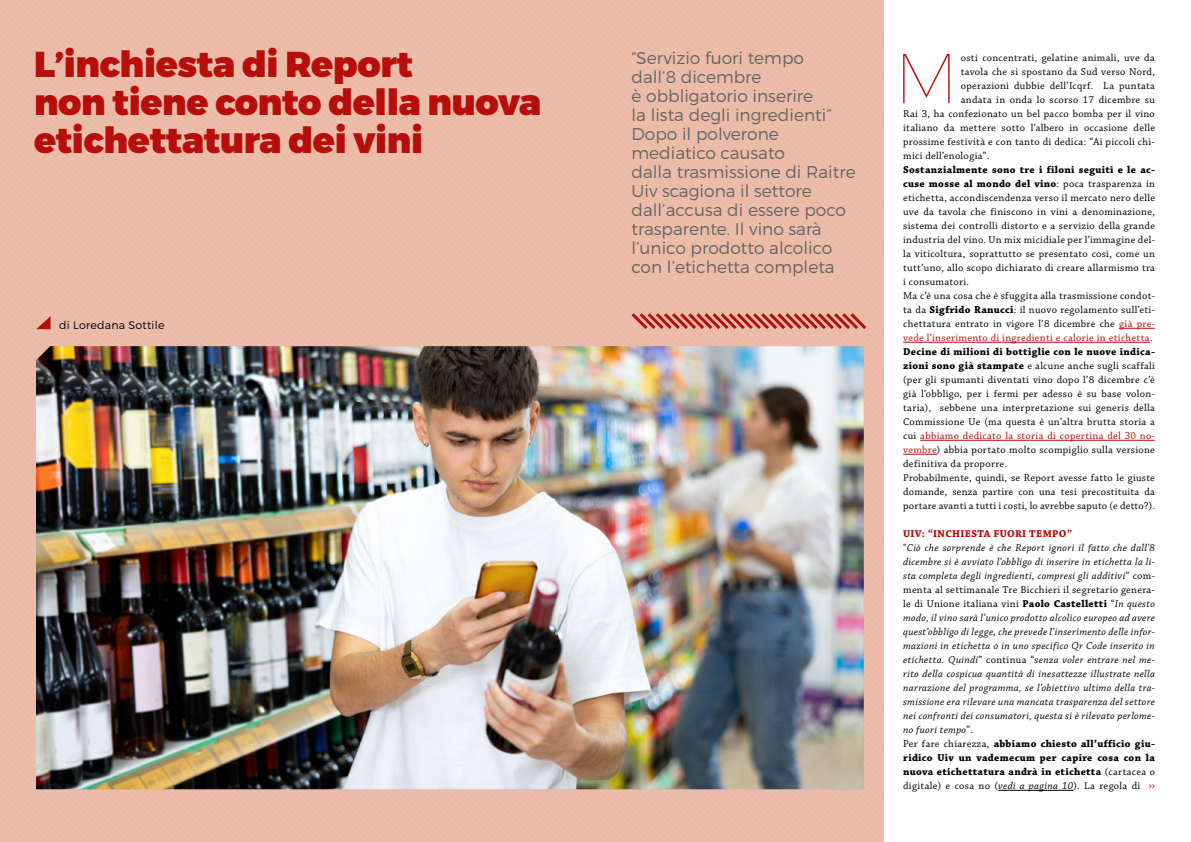
<style>
.page{position:relative;width:1191px;height:842px;background:#fff}
.page>*{position:absolute;margin:0;border:0;box-sizing:border-box;transform-origin:0 0}
.t1{font:100 70.6px "Montserrat";color:#b70e0c}
.t2{font:900 36px/38px "Montserrat";letter-spacing:-.01em;color:#b70e0c}
.t3{font:300 17px/19px "Montserrat";color:#646363}
.t4{font:12.5px "Chaparral Pro";color:#b70e0c}
.t5{font:300 11px "Montserrat";letter-spacing:.02em;color:#000}
.t6{font:10.5px/14px "Chaparral Pro";letter-spacing:.03em;color:#000}
.t7{font:italic 10.5px/14px "Chaparral Pro";letter-spacing:.03em;color:#000}
.s1{font-weight:700}
.s2{color:#b70e0c}
.s3{font-weight:700;font-style:normal;color:#b70e0c}
.s4{font-style:normal}
.s5{font-weight:700;font-style:normal}
</style>
<div class="page">
<div style="left:595px;top:0;width:288px;height:842px;background:#ebbba8"></div>
<div style="left:0;top:0;width:595px;height:842px;background:#ebbaa6"></div>
<hr style="left:1119px;top:328px;width:36px;height:1px;background:#b70e0c">
<hr style="left:903px;top:342px;width:247px;height:1px;background:#b70e0c">
<hr style="left:920px;top:440px;width:235px;height:1px;background:#b70e0c">
<hr style="left:903px;top:454px;width:34px;height:1px;background:#b70e0c">
<hr style="left:998px;top:790px;width:75px;height:1px;background:#000">
<svg style="left:628px;top:310px;width:241px;height:22px;background:#da8577"></svg>
<img style="left:36px;top:346px;width:827px;height:443px">
<svg style="left:36px;top:316px;width:15px;height:13px"></svg>
<h2 class="t2" style="left:34px;top:47px;width:508px">L’inchiesta di Report<br>non tiene conto della nuova etichettatura dei vini</h2>
<p class="t5" style="left:59px;top:319px;width:107px">di Loredana Sottile</p>
<p class="t3" style="left:631px;top:48px;width:226px">“Servizio fuori tempo<br>dall’8 dicembre<br>è obbligatorio inserire<br>la lista degli ingredienti”<br>Dopo il polverone mediatico causato<br>dalla trasmissione di Raitre<br>Uiv scagiona il settore dall’accusa di essere poco trasparente. Il vino sarà l’unico prodotto alcolico con l’etichetta completa</p>
<h1 class="t1" style="left:894px;top:35px;width:66px">M</h1>
<p class="t6" style="left:960px;top:51px;width:196px">osti concentrati, gelatine animali, uve da</p>
<p class="t6" style="left:960px;top:65px;width:196px">tavola che si spostano da Sud verso Nord,</p>
<p class="t6" style="left:960px;top:79px;width:196px">operazioni dubbie dell’Icqrf. La puntata</p>
<p class="t6" style="left:960px;top:93px;width:196px">andata in onda lo scorso 17 dicembre su</p>
<p class="t6" style="left:903px;top:107px;width:253px">Rai 3, ha confezionato un bel pacco bomba per il vino</p>
<p class="t6" style="left:903px;top:121px;width:253px">italiano da mettere sotto l’albero in occasione delle</p>
<p class="t6" style="left:903px;top:135px;width:253px">prossime festività e con tanto di dedica: “Ai piccoli chi-</p>
<p class="t6" style="left:903px;top:149px;width:88px">mici dell’enologia”.</p>
<p class="t6" style="left:903px;top:163px;width:253px"><span class="s1">Sostanzialmente sono tre i filoni seguiti e le ac&shy;cuse mosse al mondo del vino</span>: poca trasparenza in etichetta, accondiscendenza verso il mercato nero delle uve da tavola che finiscono in vini a denominazione, sistema dei controlli distorto e a servizio della grande industria del vino. Un mix micidiale per l’immagine del&shy;la viticoltura, soprattutto se presentato così, come un tutt’uno, allo scopo dichiarato di creare allarmismo tra i consumatori.<br>Ma c’è una cosa che è sfuggita alla trasmissione condot&shy;ta da <span class="s1">Sigfrido Ranucci</span>: il nuovo regolamento sull’eti&shy;chettatura entrato in vigore l’8 dicembre che <span class="s2">già pre&shy;vede l’inserimento di ingredienti e calorie in etichetta</span>.<br><span class="s1">Decine di milioni di bottiglie con le nuove indica&shy;zioni sono già stampate</span> e alcune anche sugli scaffali (per gli spumanti diventati vino dopo l’8 dicembre c’è già l’obbligo, per i fermi per adesso è su base volon&shy;taria), sebbene una interpretazione sui generis della Commissione Ue (ma questa è un’altra brutta storia a cui <span class="s2">abbiamo dedicato la storia di copertina del 30 no&shy;vembre</span>) abbia portato molto scompiglio sulla versione definitiva da proporre.<br>Probabilmente, quindi, se Report avesse fatto le giuste domande, senza partire con una tesi precostituita da portare avanti a tutti i costi, lo avrebbe saputo (e detto?).</p>
<p class="t7" style="left:903px;top:527px;width:253px"><span class="s3">UIV: “INCHIESTA FUORI TEMPO”<br></span><span class="s4">"</span>Ciò che sorprende è che Report ignori il fatto che dall’8 dicembre si è avviato l’obbligo di inserire in etichetta la li&shy;sta completa degli ingredienti, compresi gli additivi<span class="s4">” com&shy;menta al settimanale Tre Bicchieri il segretario genera&shy;le di Unione italiana vini</span> <span class="s5">Paolo Castelletti</span> <span class="s4">“</span>In questo modo, il vino sarà l’unico prodotto alcolico europeo ad avere quest’obbligo di legge, che prevede l’inserimento delle infor&shy;mazioni in etichetta o in uno specifico Qr Code inserito in etichetta. Quindi<span class="s4">” continua “</span>senza voler entrare nel me&shy;rito della cospicua quantità di inesattezze illustrate nella narrazione del programma, se l’obiettivo ultimo della tra&shy;smissione era rilevare una mancata trasparenza del settore nei confronti dei consumatori, questa si è rilevato perlome&shy;no fuori tempo<span class="s4">”.<br>Per fare chiarezza,</span> <span class="s5">abbiamo chiesto all’ufficio giu&shy;ridico Uiv un vademecum per capire cosa con la nuova etichettatura andrà in etichetta</span> <span class="s4">(cartacea o digitale) e cosa no (</span>vedi a pagina 10<span class="s4">). La regola di</span></p>
<p class="t4" style="left:1148px;top:778px;width:8px">››</p>
</div>
